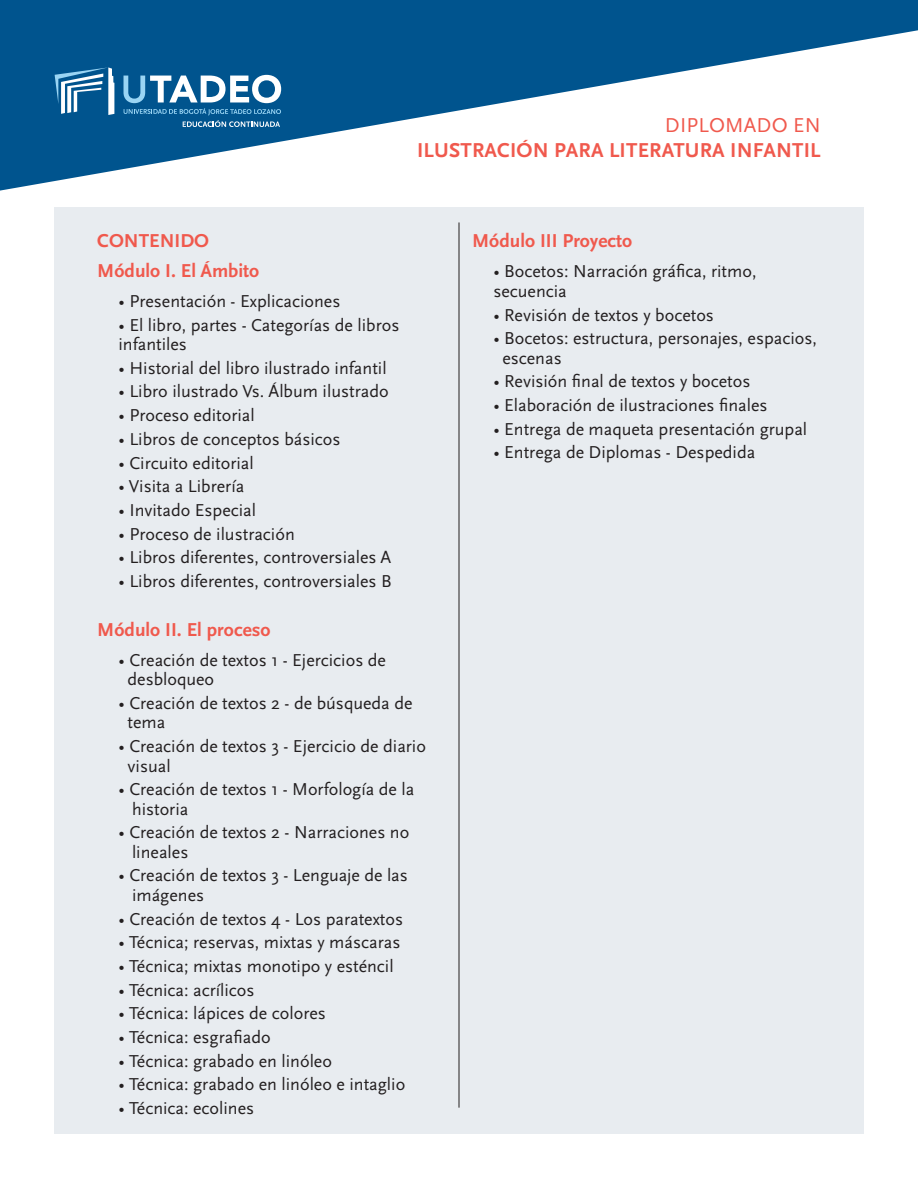
<style>
.page{position:relative;width:918px;height:1188px;background:#fff}
.page>*{position:absolute;margin:0;border:0;box-sizing:border-box;transform-origin:0 0}
.t1{font:700 21px "Scala Sans OT";letter-spacing:.01em;color:#f0594d}
.t2{font:21px "Scala Sans OT";letter-spacing:.01em;color:#f0594d}
.sub1{font:700 19.5px "Scala Sans OT";color:#f0594d}
.V1{font:700 19.5px "Scala Sans OT";color:#f0594d}
.V2{font:18px/19.5px "Scala Sans OT";color:#231f20}
</style>
<div class="page">
<div style="left:55px;top:207px;width:809px;height:927px;background:#e8ecf0"></div>
<svg style="left:0;top:0;width:918px;height:191px;fill:#00548e"></svg>
<svg style="left:55px;top:67px;width:59px;height:48px"></svg>
<svg style="left:124px;top:75px;width:157px;height:52px"></svg>
<hr style="left:459px;top:222px;width:1px;height:886px;background:#231f20">
<p class="t2" style="left:665px;top:114px;width:157px">DIPLOMADO EN</p>
<p class="t1" style="left:417px;top:139px;width:405px">ILUSTRACIÓN PARA LITERATURA INFANTIL</p>
<p class="V1" style="left:97px;top:230px;width:113px">CONTENIDO</p>
<p class="sub1" style="left:97px;top:260px;width:164px">Módulo I. El Ámbito</p>
<p class="V2" style="left:119px;top:292px;width:223px">• Presentación - Explicaciones</p>
<p class="V2" style="left:119px;top:316px;width:282px">• El libro, partes - Categorías de libros infantiles</p>
<p class="V2" style="left:119px;top:359px;width:270px">• Historial del libro ilustrado infantil</p>
<p class="V2" style="left:119px;top:382px;width:272px">• Libro ilustrado Vs. Álbum ilustrado</p>
<p class="V2" style="left:119px;top:406px;width:138px">• Proceso editorial</p>
<p class="V2" style="left:119px;top:430px;width:224px">• Libros de conceptos básicos</p>
<p class="V2" style="left:119px;top:453px;width:137px">• Circuito editorial</p>
<p class="V2" style="left:119px;top:477px;width:127px">• Visita a Librería</p>
<p class="V2" style="left:119px;top:501px;width:139px">• Invitado Especial</p>
<p class="V2" style="left:119px;top:524px;width:178px">• Proceso de ilustración</p>
<p class="V2" style="left:119px;top:548px;width:274px">• Libros diferentes, controversiales A</p>
<p class="V2" style="left:119px;top:572px;width:275px">• Libros diferentes, controversiales B</p>
<p class="sub1" style="left:97px;top:619px;width:175px">Módulo II. El proceso</p>
<p class="V2" style="left:128px;top:651px;width:260px;text-indent:-9px">• Creación de textos 1 - Ejercicios de desbloqueo</p>
<p class="V2" style="left:128px;top:694px;width:286px;text-indent:-9px">• Creación de textos 2 - de búsqueda de tema</p>
<p class="V2" style="left:128px;top:737px;width:300px;text-indent:-9px">• Creación de textos 3 - Ejercicio de diario visual</p>
<p class="V2" style="left:132px;top:780px;width:284px;text-indent:-14px">• Creación de textos 1 - Morfología de la historia</p>
<p class="V2" style="left:132px;top:823px;width:279px;text-indent:-14px">• Creación de textos 2 - Narraciones no lineales</p>
<p class="V2" style="left:132px;top:866px;width:277px;text-indent:-14px">• Creación de textos 3 - Lenguaje de las imágenes</p>
<p class="V2" style="left:119px;top:909px;width:286px">• Creación de textos 4 - Los paratextos</p>
<p class="V2" style="left:119px;top:933px;width:283px">• Técnica; reservas, mixtas y máscaras</p>
<p class="V2" style="left:119px;top:957px;width:277px">• Técnica; mixtas monotipo y esténcil</p>
<p class="V2" style="left:119px;top:980px;width:138px">• Técnica: acrílicos</p>
<p class="V2" style="left:119px;top:1004px;width:209px">• Técnica: lápices de colores</p>
<p class="V2" style="left:119px;top:1028px;width:154px">• Técnica: esgrafiado</p>
<p class="V2" style="left:119px;top:1051px;width:215px">• Técnica: grabado en linóleo</p>
<p class="V2" style="left:119px;top:1075px;width:288px">• Técnica: grabado en linóleo e intaglio</p>
<p class="V2" style="left:119px;top:1099px;width:137px">• Técnica: ecolines</p>
<p class="sub1" style="left:472px;top:230px;width:162px">Módulo III Proyecto</p>
<p class="V2" style="left:493px;top:262px;width:265px">• Bocetos: Narración gráfica, ritmo, secuencia</p>
<p class="V2" style="left:493px;top:305px;width:222px">• Revisión de textos y bocetos</p>
<p class="V2" style="left:502px;top:329px;width:316px;text-indent:-9px">• Bocetos: estructura, personajes, espacios, escenas</p>
<p class="V2" style="left:493px;top:372px;width:259px">• Revisión final de textos y bocetos</p>
<p class="V2" style="left:493px;top:396px;width:276px">• Elaboración de ilustraciones finales</p>
<p class="V2" style="left:493px;top:420px;width:315px">• Entrega de maqueta presentación grupal</p>
<p class="V2" style="left:493px;top:443px;width:263px">• Entrega de Diplomas - Despedida</p>
</div>
